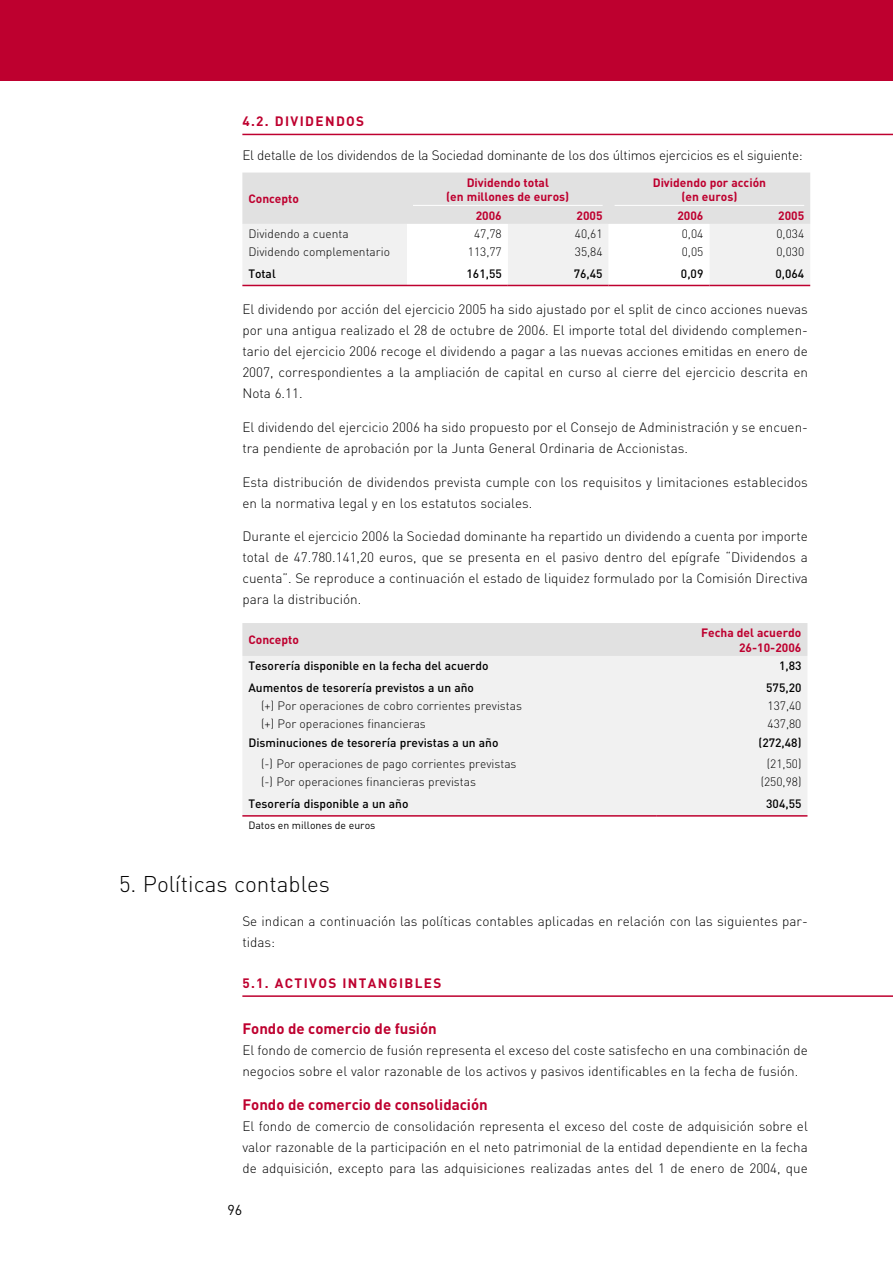
<style>
.page{position:relative;width:893px;height:1263px;background:#fff}
.page>*{position:absolute;margin:0;border:0;box-sizing:border-box;transform-origin:0 0}
.t1{font:300 22.5px "DIN";color:#000}
.t2{font:700 15px "DIN";color:#be002f}
.t3{font:14.25px "DIN";color:#000}
.t4{font:300 13.5px/21px "DIN";color:#000}
.t5{font:300 13.5px "DIN";letter-spacing:-.02em;color:#000}
.t6{font:700 13.5px "DIN";letter-spacing:.1em;color:#be002f}
.t7{font:300 12px "DIN";color:#000}
.t8{font:500 12px "DIN";color:#000}
.t9{font:700 12px/14.4px "DIN";color:#be002f;text-align:center}
.t10{font:10.5px "DIN";color:#000}
</style>
<div class="page">
<div style="left:0;top:0;width:893px;height:81px;background:#be002f"></div>
<hr style="left:242px;top:134px;width:651px;height:1px;background:#be002f">
<hr style="left:242px;top:995px;width:651px;height:2px;background:#be002f">
<svg style="left:242px;top:173px;width:568px;height:112px"></svg>
<hr style="left:242px;top:285px;width:165px;height:1px;background:#be002f">
<hr style="left:407px;top:285px;width:101px;height:1px;background:#be002f">
<hr style="left:508px;top:285px;width:101px;height:1px;background:#be002f">
<hr style="left:609px;top:285px;width:100px;height:1px;background:#be002f">
<hr style="left:709px;top:285px;width:101px;height:1px;background:#be002f">
<hr style="left:413px;top:205px;width:190px;height:1px;background:#fff">
<hr style="left:615px;top:205px;width:189px;height:1px;background:#fff">
<div style="left:242px;top:623px;width:565px;height:33px;background:#e1e1e1"></div>
<div style="left:243px;top:656px;width:564px;height:159px;background:#f1f1f1"></div>
<hr style="left:242px;top:815px;width:414px;height:2px;background:#be002f">
<hr style="left:656px;top:815px;width:151px;height:2px;background:#be002f">
<p class="t6" style="left:242px;top:112px;width:123px">4.2. DIVIDENDOS</p>
<p class="t5" style="left:242px;top:147px;width:562px">El detalle de los dividendos de la Sociedad dominante de los dos últimos ejercicios es el siguiente:</p>
<p class="t9" style="left:248px;top:191px;width:52px">Concepto</p>
<p class="t9" style="left:446px;top:175px;width:125px">Dividendo total<br>(en millones de euros)</p>
<p class="t9" style="left:653px;top:175px;width:115px">Dividendo por acción (en euros)</p>
<p class="t9" style="left:476px;top:208px;width:28px">2006</p>
<p class="t9" style="left:576px;top:208px;width:28px">2005</p>
<p class="t9" style="left:677px;top:208px;width:28px">2006</p>
<p class="t9" style="left:778px;top:208px;width:28px">2005</p>
<p class="t7" style="left:248px;top:226px;width:102px">Dividendo a cuenta</p>
<p class="t7" style="left:474px;top:226px;width:29px">47,78</p>
<p class="t7" style="left:575px;top:226px;width:29px">40,61</p>
<p class="t7" style="left:682px;top:226px;width:23px">0,04</p>
<p class="t7" style="left:776px;top:226px;width:29px">0,034</p>
<p class="t7" style="left:248px;top:244px;width:143px">Dividendo complementario</p>
<p class="t7" style="left:468px;top:244px;width:35px">113,77</p>
<p class="t7" style="left:575px;top:244px;width:29px">35,84</p>
<p class="t7" style="left:682px;top:244px;width:23px">0,05</p>
<p class="t7" style="left:776px;top:244px;width:29px">0,030</p>
<p class="t8" style="left:248px;top:266px;width:29px">Total</p>
<p class="t8" style="left:467px;top:266px;width:37px">161,55</p>
<p class="t8" style="left:574px;top:266px;width:30px">76,45</p>
<p class="t8" style="left:681px;top:266px;width:24px">0,09</p>
<p class="t8" style="left:775px;top:266px;width:30px">0,064</p>
<p class="t4" style="left:242px;top:298px;width:567px;text-align:justify">El dividendo por acción del ejercicio 2005 ha sido ajustado por el split de cinco acciones nuevas por una antigua realizado el 28 de octubre de 2006. El importe total del dividendo complemen&shy;tario del ejercicio 2006 recoge el dividendo a pagar a las nuevas acciones emitidas en enero de 2007, correspondientes a la ampliación de capital en curso al cierre del ejercicio descrita en Nota 6.11.</p>
<p class="t4" style="left:242px;top:416px;width:567px">El dividendo del ejercicio 2006 ha sido propuesto por el Consejo de Administración y se encuen&shy;tra pendiente de aprobación por la Junta General Ordinaria de Accionistas.</p>
<p class="t4" style="left:242px;top:471px;width:567px">Esta distribución de dividendos prevista cumple con los requisitos y limitaciones establecidos en la normativa legal y en los estatutos sociales.</p>
<p class="t4" style="left:242px;top:526px;width:567px;text-align:justify">Durante el ejercicio 2006 la Sociedad dominante ha repartido un dividendo a cuenta por importe total de 47.780.141,20 euros, que se presenta en el pasivo dentro del epígrafe “Dividendos a cuenta”. Se reproduce a continuación el estado de liquidez formulado por la Comisión Directiva para la distribución.</p>
<p class="t9" style="left:248px;top:632px;width:52px">Concepto</p>
<p class="t9" style="left:701px;top:625px;width:102px;text-align:right">Fecha del acuerdo<br>26-10-2006</p>
<p class="t8" style="left:248px;top:658px;width:242px">Tesorería disponible en la fecha del acuerdo</p>
<p class="t8" style="left:779px;top:658px;width:24px">1,83</p>
<p class="t8" style="left:248px;top:680px;width:227px">Aumentos de tesorería previstos a un año</p>
<p class="t8" style="left:766px;top:680px;width:37px">575,20</p>
<p class="t7" style="left:261px;top:698px;width:262px">(+) Por operaciones de cobro corrientes previstas</p>
<p class="t7" style="left:767px;top:698px;width:35px">137,40</p>
<p class="t7" style="left:261px;top:716px;width:166px">(+) Por operaciones financieras</p>
<p class="t7" style="left:767px;top:716px;width:35px">437,80</p>
<p class="t8" style="left:248px;top:735px;width:252px">Disminuciones de tesorería previstas a un año</p>
<p class="t8" style="left:759px;top:735px;width:44px">(272,48)</p>
<p class="t7" style="left:261px;top:756px;width:257px">(-) Por operaciones de pago corrientes previstas</p>
<p class="t7" style="left:767px;top:756px;width:36px">(21,50)</p>
<p class="t7" style="left:261px;top:775px;width:216px">(-) Por operaciones financieras previstas</p>
<p class="t7" style="left:761px;top:775px;width:42px">(250,98)</p>
<p class="t8" style="left:248px;top:796px;width:162px">Tesorería disponible a un año</p>
<p class="t8" style="left:766px;top:796px;width:37px">304,55</p>
<p class="t10" style="left:248px;top:818px;width:129px">Datos en millones de euros</p>
<h1 class="t1" style="left:119px;top:870px;width:213px">5. Políticas contables</h1>
<p class="t4" style="left:242px;top:910px;width:567px">Se indican a continuación las políticas contables aplicadas en relación con las siguientes par&shy;tidas:</p>
<p class="t6" style="left:242px;top:974px;width:200px">5.1. ACTIVOS INTANGIBLES</p>
<p class="t2" style="left:242px;top:1019px;width:196px">Fondo de comercio de fusión</p>
<p class="t4" style="left:242px;top:1040px;width:567px">El fondo de comercio de fusión representa el exceso del coste satisfecho en una combinación de negocios sobre el valor razonable de los activos y pasivos identificables en la fecha de fusión.</p>
<p class="t2" style="left:242px;top:1095px;width:247px">Fondo de comercio de consolidación</p>
<p class="t4" style="left:242px;top:1115px;width:567px;text-align:justify">El fondo de comercio de consolidación representa el exceso del coste de adquisición sobre el valor razonable de la participación en el neto patrimonial de la entidad dependiente en la fecha de adquisición, excepto para las adquisiciones realizadas antes del 1 de enero de 2004, que</p>
<p class="t3" style="left:227px;top:1201px;width:16px">96</p>
</div>
